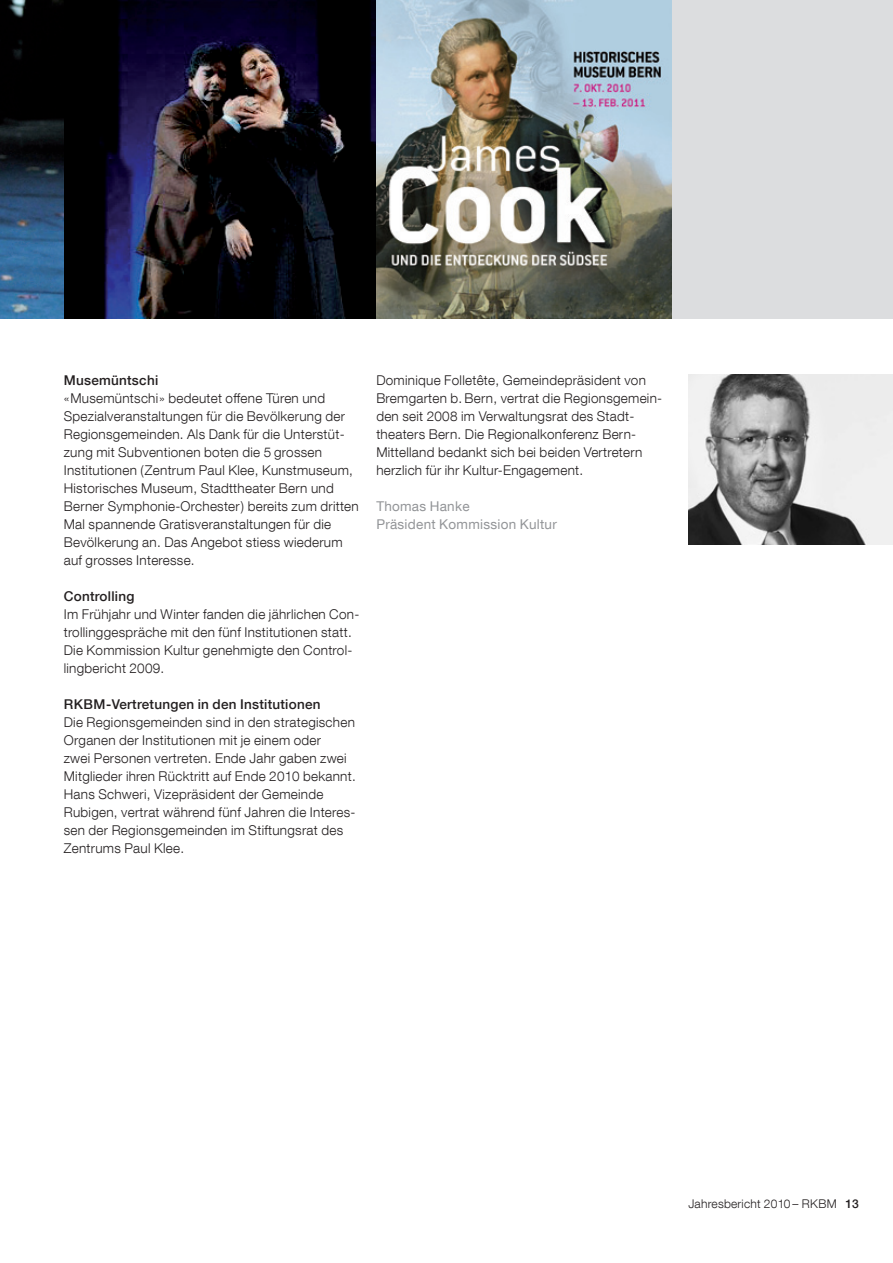
<style>
.page{position:relative;width:893px;height:1263px;background:#fff}
.page>*{position:absolute;margin:0;border:0;box-sizing:border-box;transform-origin:0 0}
.t1{font:300 13.5px/18px "Helvetica Neue LT Com";letter-spacing:.02em;color:#231f20}
.t2{font:500 13.5px "Helvetica Neue LT Com";letter-spacing:.02em;color:#231f20}
.t3{font:13.5px/18px "Helvetica Neue LT Com";letter-spacing:.02em;color:#939598}
.t4{font:300 12px "Helvetica Neue LT Com";letter-spacing:.02em;color:#231f20}
.s1{font-weight:500}
</style>
<div class="page">
<div style="left:672px;top:0;width:221px;height:319px;background:#dcdddf"></div>
<img style="left:0;top:0;width:672px;height:319px">
<img style="left:689px;top:374px;width:204px;height:170px">
<p class="t2" style="left:64px;top:372px;width:96px">Musemüntschi</p>
<p class="t1" style="left:64px;top:389px;width:297px">«Musemüntschi» bedeutet offene Türen und Spezialveranstaltungen für die Bevölkerung der Regionsgemeinden. Als Dank für die Unterstüt&shy;zung mit Subventionen boten die 5 grossen Institutionen (Zentrum Paul Klee, Kunstmuseum, Historisches Museum, Stadttheater Bern und Berner Symphonie-Orchester) bereits zum dritten Mal spannende Gratisveranstaltungen für die Bevölkerung an. Das Angebot stiess wiederum auf grosses Interesse.</p>
<p class="t2" style="left:64px;top:588px;width:72px">Controlling</p>
<p class="t1" style="left:64px;top:605px;width:297px">Im Frühjahr und Winter fanden die jährlichen Con&shy;trollinggespräche mit den fünf Institutionen statt.<br>Die Kommission Kultur genehmigte den Control&shy;lingbericht 2009.</p>
<p class="t2" style="left:64px;top:696px;width:258px">RKBM-Vertretungen in den Institutionen</p>
<p class="t1" style="left:64px;top:713px;width:293px">Die Regionsgemeinden sind in den strategischen Organen der Institutionen mit je einem oder<br>zwei Personen vertreten. Ende Jahr gaben zwei Mitglieder ihren Rücktritt auf Ende 2010 bekannt.<br>Hans Schweri, Vizepräsident der Gemeinde Rubigen, vertrat während fünf Jahren die Interes&shy;sen der Regionsgemeinden im Stiftungsrat des Zentrums Paul Klee.</p>
<p class="t1" style="left:376px;top:371px;width:287px">Dominique Folletête, Gemeindepräsident von Bremgarten b.Bern, vertrat die Regionsgemein&shy;den seit 2008 im Verwaltungsrat des Stadt&shy;theaters Bern. Die Regionalkonferenz Bern-Mittelland bedankt sich bei beiden Vertretern herzlich für ihr Kultur-Engagement.</p>
<p class="t3" style="left:376px;top:497px;width:182px">Thomas Hanke<br>Präsident Kommission Kultur</p>
<p class="t4" style="left:688px;top:1196px;width:172px">Jahresbericht 2010 – RKBM <span class="s1">13</span></p>
</div>
